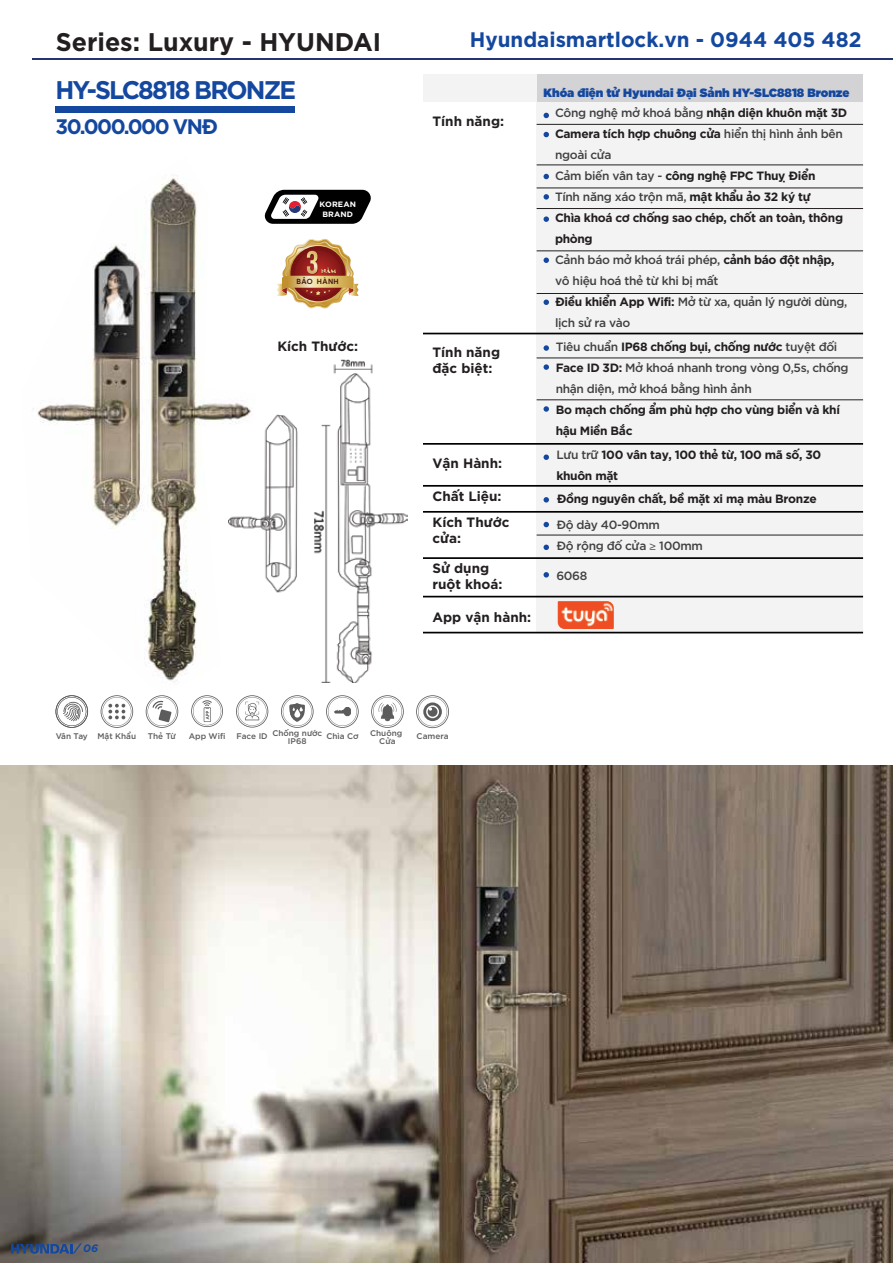
<style>
.page{position:relative;width:893px;height:1263px;background:#fff}
.page>*{position:absolute;margin:0;border:0;box-sizing:border-box;transform-origin:0 0}
.t1{font:700 25.5px "SVN Gotham";color:#231f20}
.t2{font:700 25.5px "SVN Gotham";letter-spacing:-.075em;color:#14489f}
.t3{font:700 21px "SVN Gotham";color:#14489f}
.t4{font:700 21px "SVN Gotham";letter-spacing:-.075em;color:#14489f}
.t5{font:700 13.5px/16.2px "SVN Gotham";color:#231f20}
.t6{font:12px/21px "SVN Gotham";letter-spacing:-.03em;color:#414042}
.t7{font:700 12px/21px "SVN Gotham";letter-spacing:-.03em;color:#231f20}
.t8{font:12px "SVN Gotham Ultra";color:#14489f}
.t9{font:italic 700 10.8px "SVN Gotham";color:#14489f}
.t10{font:8.25px/7.9px "SVN Gotham";color:#5c5c5c}
.t11{font:700 7.8px/9.3px "SVN Gotham";letter-spacing:.01em;color:#fff;text-align:center}
.t12{font:700 7.2px "SVN Product Sans";letter-spacing:.05em;color:#421b0d}
.s1{font-weight:700;color:#231f20}
.s2{font-weight:400;color:#414042}
.s3{font-family:"Myriad Pro"}
</style>
<div class="page">
<img style="left:256px;top:359px;width:151px;height:324px">
<img style="left:0;top:765px;width:893px;height:498px">
<div style="left:537px;top:102px;width:326px;height:531px;background:#f3f3f3"></div>
<hr style="left:423px;top:443px;width:440px;height:2px;background:#000">
<hr style="left:423px;top:333px;width:440px;height:1px;background:#000">
<hr style="left:423px;top:557px;width:440px;height:2px;background:#000">
<hr style="left:423px;top:596px;width:440px;height:1px;background:#000">
<hr style="left:423px;top:632px;width:440px;height:1px;background:#000">
<hr style="left:537px;top:535px;width:326px;height:1px;background:#231f20">
<hr style="left:537px;top:124px;width:326px;height:1px;background:#231f20">
<hr style="left:537px;top:358px;width:326px;height:1px;background:#231f20">
<hr style="left:537px;top:250px;width:326px;height:1px;background:#231f20">
<hr style="left:537px;top:293px;width:326px;height:1px;background:#231f20">
<hr style="left:537px;top:165px;width:326px;height:1px;background:#231f20">
<hr style="left:537px;top:188px;width:326px;height:1px;background:#231f20">
<hr style="left:537px;top:208px;width:326px;height:1px;background:#231f20">
<hr style="left:423px;top:511px;width:440px;height:2px;background:#000">
<hr style="left:423px;top:485px;width:440px;height:2px;background:#000">
<div style="left:537px;top:75px;width:326px;height:27px;background:#d3d2d4"></div>
<div style="left:423px;top:75px;width:113px;height:27px;background:#f3f3f3"></div>
<svg style="left:543px;top:113px;width:6px;height:5px"></svg>
<svg style="left:543px;top:300px;width:6px;height:5px"></svg>
<svg style="left:543px;top:216px;width:6px;height:6px"></svg>
<svg style="left:543px;top:194px;width:6px;height:6px"></svg>
<svg style="left:543px;top:174px;width:6px;height:5px"></svg>
<svg style="left:543px;top:257px;width:6px;height:6px"></svg>
<svg style="left:543px;top:132px;width:6px;height:5px"></svg>
<svg style="left:543px;top:345px;width:6px;height:6px"></svg>
<svg style="left:543px;top:364px;width:6px;height:6px"></svg>
<hr style="left:537px;top:399px;width:326px;height:1px;background:#231f20">
<svg style="left:543px;top:406px;width:6px;height:6px"></svg>
<svg style="left:543px;top:454px;width:6px;height:6px"></svg>
<svg style="left:543px;top:497px;width:6px;height:5px"></svg>
<svg style="left:543px;top:522px;width:6px;height:5px"></svg>
<svg style="left:543px;top:545px;width:6px;height:5px"></svg>
<svg style="left:543px;top:572px;width:6px;height:5px"></svg>
<img style="left:558px;top:601px;width:56px;height:28px">
<svg style="left:11px;top:1244px;width:62px;height:10px"></svg>
<hr style="left:33px;top:58px;width:860px;height:2px;background:#263474">
<div style="left:56px;top:107px;width:120px;height:6px;background:#14489f"></div>
<div style="left:175px;top:107px;width:120px;height:6px;background:#14489f"></div>
<svg style="left:277px;top:238px;width:82px;height:71px"></svg>
<svg style="left:264px;top:190px;width:107px;height:34px"></svg>
<svg style="left:326px;top:695px;width:33px;height:33px"></svg>
<svg style="left:146px;top:695px;width:32px;height:33px"></svg>
<svg style="left:101px;top:695px;width:32px;height:33px"></svg>
<svg style="left:56px;top:695px;width:32px;height:33px"></svg>
<svg style="left:191px;top:695px;width:32px;height:32px"></svg>
<svg style="left:281px;top:695px;width:33px;height:33px"></svg>
<svg style="left:236px;top:695px;width:32px;height:32px"></svg>
<svg style="left:371px;top:695px;width:33px;height:33px"></svg>
<svg style="left:416px;top:695px;width:33px;height:33px"></svg>
<img style="left:33px;top:174px;width:223px;height:509px">
<h1 class="t1" style="left:56px;top:21px;width:327px">Series: Luxury - HYUNDAI</h1>
<h1 class="t2" style="left:56px;top:70px;width:242px">HY-SLC8818 BRONZE</h1>
<h2 class="t4" style="left:56px;top:110px;width:164px">30.000.000 VNĐ</h2>
<p class="t11" style="left:319px;top:199px;width:38px">KOREAN<br>BRAND</p>
<p class="t12" style="left:297px;top:276px;width:44px">BẢO HÀNH</p>
<p class="t5" style="left:277px;top:337px;width:82px">Kích Thước:</p>
<h2 class="t3" style="left:470px;top:22px;width:393px">Hyundaismartlock.vn - 0944 405 482</h2>
<p class="t5" style="left:432px;top:112px;width:73px">Tính năng:</p>
<p class="t5" style="left:432px;top:343px;width:69px">Tính năng đặc biệt:</p>
<p class="t5" style="left:432px;top:454px;width:71px">Vận Hành:</p>
<p class="t5" style="left:432px;top:483px;width:78px;line-height:25.3px">Chất Liệu:<br>Kích Thước</p>
<p class="t5" style="left:432px;top:529px;width:30px">cửa:</p>
<p class="t5" style="left:432px;top:559px;width:72px">Sử dụng ruột khoá:</p>
<p class="t5" style="left:432px;top:608px;width:100px">App vận hành:</p>
<p class="t8" style="left:543px;top:83px;width:308px">Khóa điện tử Hyundai Đại Sảnh HY-SLC8818 Bronze</p>
<p class="t6" style="left:555px;top:102px;width:294px">Công nghệ mở khoá bằng <span class="s1">nhận diện khuôn mặt 3D<br>Camera tích hợp chuông cửa</span> hiển thị hình ảnh bên ngoài cửa<br>Cảm biến vân tay - <span class="s1">công nghệ FPC Thuỵ Điển<br></span>Tính năng xáo trộn mã, <span class="s1">mật khẩu ảo 32 ký tự<br>Chìa khoá cơ chống sao chép, chốt an toàn, thông phòng<br></span>Cảnh báo mở khoá trái phép, <span class="s1">cảnh báo đột nhập, </span>vô hiệu hoá thẻ từ khi bị mất<br><span class="s1">Điều khiển App Wifi:</span> Mở từ xa, quản lý người dùng, lịch sử ra vào</p>
<p class="t6" style="left:556px;top:336px;width:294px">Tiêu chuẩn <span class="s1">IP68 chống bụi, chống nước</span> tuyệt đối<br><span class="s1">Face ID 3D:</span> Mở khoá nhanh trong vòng 0,5s, chống nhận diện, mở khoá bằng hình ảnh</p>
<p class="t7" style="left:556px;top:399px;width:286px">Bo mạch chống ẩm phù hợp cho vùng biển và khí hậu Miền Bắc</p>
<p class="t7" style="left:556px;top:443px;width:266px"><span class="s2">Lưu trữ</span> 100 vân tay, 100 thẻ từ, 100 mã số, 30 khuôn mặt</p>
<p class="t7" style="left:557px;top:487px;width:261px">Đồng nguyên chất, bề mặt xi mạ màu Bronze</p>
<p class="t6" style="left:556px;top:513px;width:148px">Độ dày 40-90mm<br>Độ rộng đố cửa <span class="s3">≥</span> 100mm</p>
<p class="t6" style="left:556px;top:564px;width:32px">6068</p>
<p class="t10" style="left:56px;top:731px;width:82px">Vân Tay Mật Khẩu</p>
<p class="t10" style="left:148px;top:732px;width:30px">Thẻ Từ</p>
<p class="t10" style="left:189px;top:732px;width:38px">App Wifi</p>
<p class="t10" style="left:288px;top:729px;width:72px;text-indent:-16px">Chống nước Chìa Cơ<br>IP68</p>
<p class="t10" style="left:237px;top:732px;width:33px">Face ID</p>
<p class="t10" style="left:370px;top:729px;width:34px;text-align:center">Chuông<br>Cửa</p>
<p class="t10" style="left:417px;top:732px;width:33px">Camera</p>
<p class="t9" style="left:74px;top:1240px;width:25px">/ 06</p>
</div>
